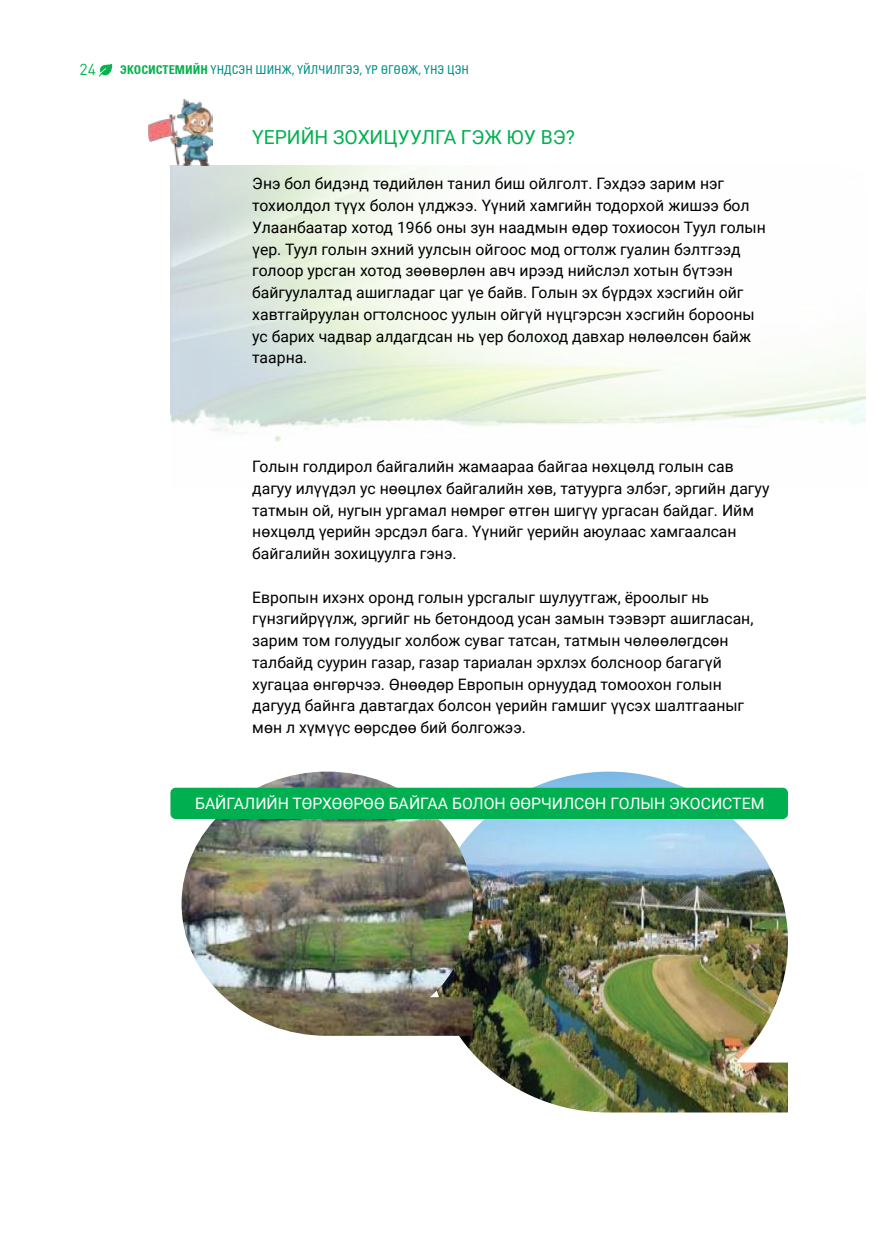
<style>
.page{position:relative;width:874px;height:1241px;background:#fff}
.page>*{position:absolute;margin:0;border:0;box-sizing:border-box;transform-origin:0 0}
.t1{font:19.25px "Roboto";letter-spacing:-.005em;color:#00b050}
.t2{font:15.75px/21.7px "Roboto";letter-spacing:-.005em;color:#000}
.t3{font:15.75px "Roboto";color:#fff}
.t4{font:15.75px "DIN Pro";color:#0ab14f}
.t5{font:condensed 12.25px "Univers LTCYR";color:#009189}
.s1{font-weight:700;color:#0ab14f}
</style>
<div class="page">
<img style="left:149px;top:99px;width:64px;height:66px">
<img style="left:429px;top:771px;width:358px;height:341px">
<img style="left:181px;top:771px;width:291px;height:264px">
<div style="left:170px;top:787px;width:617px;height:31px;background:#00b050;border-radius:5px"></div>
<svg style="left:99px;top:64px;width:13px;height:12px"></svg>
<p class="t4" style="left:80px;top:57px;width:18px">24</p>
<p class="t5" style="left:120px;top:62px;width:350px"><span class="s1">ЭКОСИСТЕМИЙН</span> ҮНДСЭН ШИНЖ, ҮЙЛЧИЛГЭЭ, ҮР ӨГӨӨЖ, ҮНЭ ЦЭН</p>
<p class="t1" style="left:252px;top:124px;width:324px">ҮЕРИЙН ЗОХИЦУУЛГА ГЭЖ ЮУ ВЭ?</p>
<p class="t2" style="left:252px;top:172px;width:515px">Энэ бол бидэнд төдийлөн танил биш ойлголт. Гэхдээ зарим нэг тохиолдол түүх болон үлджээ. Үүний хамгийн тодорхой жишээ бол Улаанбаатар хотод 1966 оны зун наадмын өдөр тохиосон Туул голын үер. Туул голын эхний уулсын ойгоос мод огтолж гуалин бэлтгээд голоор урсган хотод зөөвөрлөн авч ирээд нийслэл хотын бүтээн байгуулалтад ашигладаг цаг үе байв. Голын эх бүрдэх хэсгийн ойг хавтгайруулан огтолсноос уулын ойгүй нүцгэрсэн хэсгийн борооны ус барих чадвар алдагдсан нь үер болоход давхар нөлөөлсөн байж таарна.</p>
<p class="t2" style="left:252px;top:455px;width:518px">Голын голдирол байгалийн жамаараа байгаа нөхцөлд голын сав дагуу илүүдэл ус нөөцлөх байгалийн хөв, татуурга элбэг, эргийн дагуу татмын ой, нугын ургамал нөмрөг өтгөн шигүү ургасан байдаг. Ийм нөхцөлд үерийн эрсдэл бага. Үүнийг үерийн аюулаас хамгаалсан байгалийн зохицуулга гэнэ.</p>
<p class="t2" style="left:252px;top:585px;width:502px">Европын ихэнх оронд голын урсгалыг шулуутгаж, ёроолыг нь гүнзгийрүүлж, эргийг нь бетондоод усан замын тээвэрт ашигласан, зарим том голуудыг холбож суваг татсан, татмын чөлөөлөгдсөн талбайд суурин газар, газар тариалан эрхлэх болсноор багагүй хугацаа өнгөрчээ. Өнөөдөр Европын орнуудад томоохон голын дагууд байнга давтагдах болсон үерийн гамшиг үүсэх шалтгааныг мөн л хүмүүс өөрсдөө бий болгожээ.</p>
<p class="t3" style="left:195px;top:792px;width:570px">БАЙГАЛИЙН ТӨРХӨӨРӨӨ БАЙГАА БОЛОН ӨӨРЧИЛСӨН ГОЛЫН ЭКОСИСТЕМ</p>
</div>
